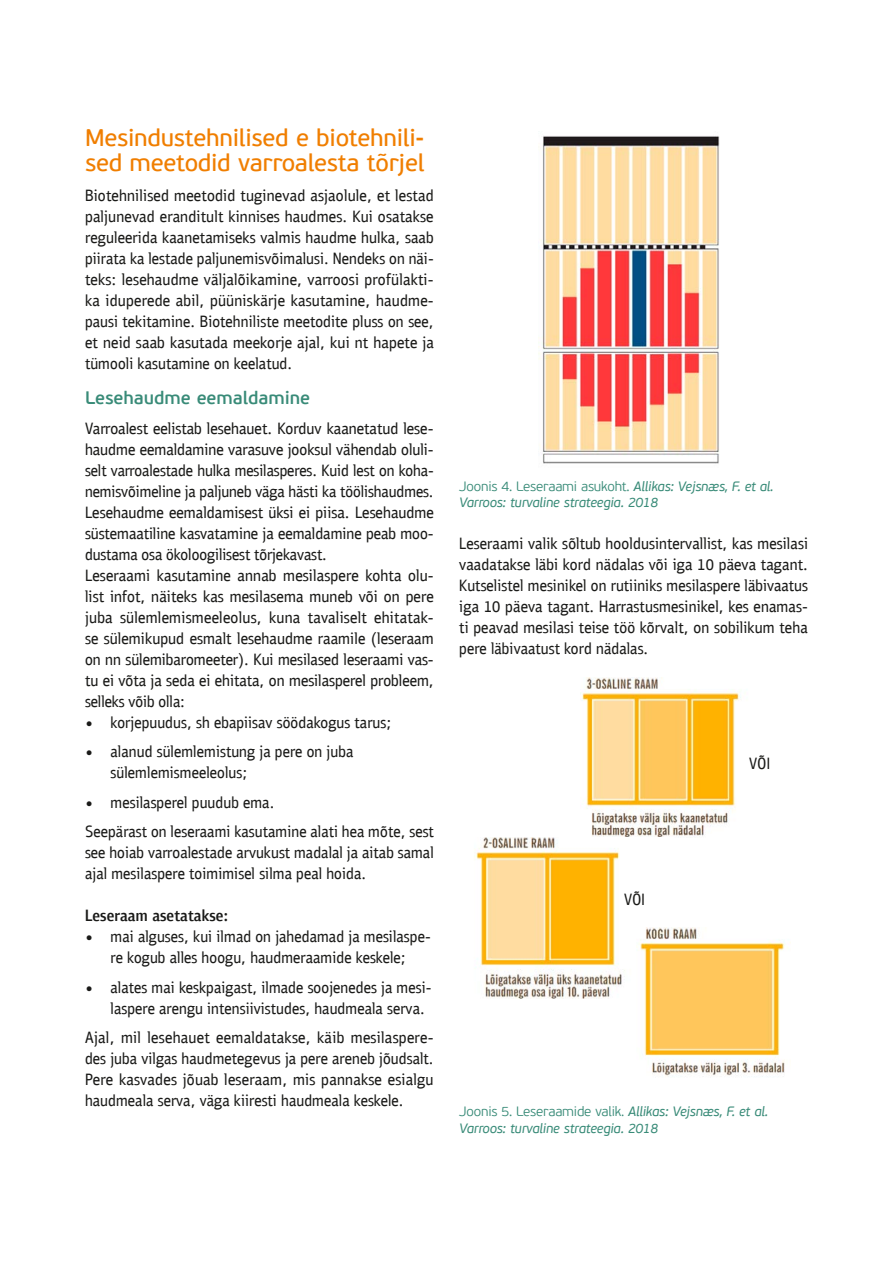
<style>
.page{position:relative;width:893px;height:1263px;background:#fff}
.page>*{position:absolute;margin:0;border:0;box-sizing:border-box;transform-origin:0 0}
.t1{font:24px/25.5px "PF Beau Sans Pro Bbook";letter-spacing:-.015em;color:#f07e00}
.t2{font:600 18px "PF Beau Sans Pro";letter-spacing:-.005em;color:#398b78}
.t3{font:16.5px "PF Bulletin Sans Pro";color:#1a1a18}
.t4{font:500 16.5px "PF Bulletin Sans Pro";color:#1a1a18}
.t5{font:italic 13.5px/16.5px "PF Beau Sans Pro";letter-spacing:-.015em;color:#398b78}
.s1{font-weight:300;font-style:normal}
</style>
<div class="page">
<img style="left:539px;top:136px;width:181px;height:328px">
<img style="left:580px;top:677px;width:161px;height:160px">
<img style="left:476px;top:838px;width:149px;height:160px">
<img style="left:639px;top:927px;width:146px;height:150px">
<svg style="left:624px;top:892px;width:1px;height:13px"></svg>
<h1 class="t1" style="left:85px;top:125px;width:341px">Mesindustehnilised e biotehnili&shy;sed meetodid varroalesta tõrjel</h1>
<p class="t3" style="left:98px;top:185px;width:57px">□▼ ■●▲</p>
<p class="t3" style="left:241px;top:185px;width:50px">▼◆ ■❖</p>
<p class="t3" style="left:318px;top:185px;width:43px">▲ □●◆●</p>
<p class="t3" style="left:385px;top:185px;width:35px">▼ ● ▲▼</p>
<p class="t3" style="left:101px;top:207px;width:40px">●◆■ ❖</p>
<p class="t3" style="left:180px;top:207px;width:101px">■ ▼◆●▼ ■■ ▲ ▲</p>
<p class="t3" style="left:300px;top:207px;width:127px">◆ ▲ ◆ □▲▼ ▲</p>
<p class="t3" style="left:229px;top:227px;width:101px">▲▲ ❖●▲ ◆</p>
<p class="t3" style="left:114px;top:248px;width:58px">▼ ● ▲▼</p>
<p class="t3" style="left:212px;top:248px;width:25px">●◆■</p>
<p class="t3" style="left:303px;top:248px;width:19px">●◆▲</p>
<p class="t3" style="left:349px;top:248px;width:69px">■ ▲ □■ ■</p>
<p class="t3" style="left:85px;top:269px;width:56px">▼ ▲ ●▲</p>
<p class="t3" style="left:163px;top:269px;width:76px">◆ ❖●●</p>
<p class="t3" style="left:282px;top:269px;width:75px">■ ❖ □□▲</p>
<p class="t3" style="left:378px;top:269px;width:47px">□✓● ▼</p>
<p class="t3" style="left:196px;top:290px;width:59px">● ✓✓■ ▲</p>
<p class="t3" style="left:306px;top:290px;width:21px">▲◆▼</p>
<p class="t3" style="left:100px;top:311px;width:53px">◆▲ ▼ ▼</p>
<p class="t3" style="left:175px;top:311px;width:98px">■ □▼ ■●▲▼</p>
<p class="t3" style="left:310px;top:311px;width:106px">▼□ ▼ ●◆▲▲ □■ ▲</p>
<p class="t3" style="left:185px;top:332px;width:21px">▲◆▼</p>
<p class="t3" style="left:317px;top:332px;width:53px">● ◆ ■▼</p>
<p class="t3" style="left:85px;top:353px;width:46px">▼✓ □□●</p>
<p class="t3" style="left:152px;top:353px;width:21px">▲◆▼</p>
<p class="t3" style="left:195px;top:353px;width:36px">■ □■</p>
<p class="t3" style="left:255px;top:353px;width:26px">● ▼◆</p>
<p class="t2" style="left:85px;top:387px;width:227px">Lesehaudme eemaldamine</p>
<p class="t3" style="left:110px;top:419px;width:115px">□●▲▼ ●▲▼ ●▲</p>
<p class="t3" style="left:247px;top:419px;width:76px">◆▼ □ ◆❖</p>
<p class="t3" style="left:349px;top:419px;width:73px">■▼▼◆ ●▲</p>
<p class="t3" style="left:174px;top:440px;width:171px">● ■ ❖ ▲◆❖ □□ ▲◆● ❖</p>
<p class="t3" style="left:366px;top:440px;width:60px">■ □●◆●</p>
<p class="t3" style="left:85px;top:461px;width:87px">▲●▼ ❖ □●▲▼</p>
<p class="t3" style="left:254px;top:461px;width:28px">▲●▲</p>
<p class="t3" style="left:307px;top:461px;width:108px">▲ ◆ ● ▲▼ □■ □</p>
<p class="t3" style="left:85px;top:482px;width:45px">■ ▲❖</p>
<p class="t3" style="left:159px;top:482px;width:17px">●■</p>
<p class="t3" style="left:214px;top:482px;width:49px">●◆■ ❖</p>
<p class="t3" style="left:340px;top:482px;width:58px">▼●▲◆</p>
<p class="t3" style="left:203px;top:503px;width:88px">● ▲▲▼ ✓▲</p>
<p class="t3" style="left:85px;top:524px;width:26px">▲✓▲▼</p>
<p class="t3" style="left:144px;top:524px;width:26px">▼●■</p>
<p class="t3" style="left:194px;top:524px;width:27px">▲❖ ▼</p>
<p class="t3" style="left:243px;top:524px;width:9px">■</p>
<p class="t3" style="left:93px;top:545px;width:20px">◆▲▼</p>
<p class="t3" style="left:181px;top:545px;width:80px">□●□□ ● ▲ ▲▼ ▼</p>
<p class="t3" style="left:297px;top:545px;width:27px">❖ ▲▼</p>
<p class="t3" style="left:172px;top:566px;width:21px">▲◆▼</p>
<p class="t3" style="left:215px;top:566px;width:47px">■ ■■</p>
<p class="t3" style="left:303px;top:566px;width:29px">▲●▲</p>
<p class="t3" style="left:372px;top:566px;width:57px">□ ▼ □●◆</p>
<p class="t3" style="left:85px;top:587px;width:114px">●▲▼ ■□▼ ■ ▼ ▲</p>
<p class="t3" style="left:218px;top:587px;width:60px">▲ ▲●▲</p>
<p class="t3" style="left:359px;top:587px;width:43px">❖ □■</p>
<p class="t3" style="left:89px;top:608px;width:74px">◆ ▲✓● ●</p>
<p class="t3" style="left:186px;top:608px;width:183px">▲ ● □●◆▲ ◆■ ▼ ❖ ●▲ ●▼</p>
<p class="t3" style="left:85px;top:629px;width:38px">▲ ▲✓●</p>
<p class="t3" style="left:197px;top:629px;width:58px">▲ ●▼ ●▲</p>
<p class="t3" style="left:354px;top:629px;width:41px">● ● ▲</p>
<p class="t3" style="left:85px;top:650px;width:59px">□■ ■■ ▲✓●</p>
<p class="t3" style="left:262px;top:650px;width:100px">◆ ▲●▲ ●▲</p>
<p class="t3" style="left:85px;top:671px;width:55px">▼◆ ❖ ▼</p>
<p class="t3" style="left:234px;top:671px;width:52px">▼ ▼ □■</p>
<p class="t3" style="left:308px;top:671px;width:28px">▲●▲</p>
<p class="t3" style="left:363px;top:671px;width:41px">● □ ●</p>
<p class="t3" style="left:85px;top:692px;width:52px">▲●● ▲ ❖</p>
<p class="t3" style="left:159px;top:692px;width:16px">□●●</p>
<p class="t3" style="left:149px;top:713px;width:54px">◆◆ ◆▲ ▲</p>
<p class="t3" style="left:252px;top:713px;width:32px">▲ ❖ ▲</p>
<p class="t3" style="left:321px;top:713px;width:67px">□ ◆▲ ▼ ◆▲</p>
<p class="t3" style="left:85px;top:742px;width:113px">• ● ■◆ ▲✓● ●</p>
<p class="t3" style="left:220px;top:742px;width:28px">▲▼◆■</p>
<p class="t3" style="left:307px;top:742px;width:33px">□■ ◆</p>
<p class="t3" style="left:111px;top:763px;width:41px">▲✓● ●</p>
<p class="t3" style="left:174px;top:763px;width:70px">▲ ● □●◆▲</p>
<p class="t3" style="left:85px;top:793px;width:73px">• ▲●▲</p>
<p class="t3" style="left:184px;top:793px;width:48px">● ◆◆ ◆</p>
<p class="t3" style="left:136px;top:822px;width:53px">▲▼ □■ ● ▲</p>
<p class="t3" style="left:249px;top:822px;width:21px">▲◆▼</p>
<p class="t3" style="left:291px;top:822px;width:44px">■ ● ▼</p>
<p class="t3" style="left:388px;top:822px;width:47px">▼ ▲ ▲▼</p>
<p class="t3" style="left:148px;top:843px;width:63px">❖ □●▲▼</p>
<p class="t3" style="left:249px;top:843px;width:43px">❖◆ ◆▲▼</p>
<p class="t3" style="left:430px;top:843px;width:5px">●</p>
<p class="t3" style="left:104px;top:864px;width:55px">● ▲●▲</p>
<p class="t3" style="left:238px;top:864px;width:36px">▲● ▲●</p>
<p class="t4" style="left:160px;top:906px;width:57px">▲▼▼ ▲</p>
<p class="t3" style="left:85px;top:927px;width:10px">•</p>
<p class="t3" style="left:145px;top:927px;width:80px">●◆▲▲ ◆ ●</p>
<p class="t3" style="left:383px;top:927px;width:28px">▲●▲</p>
<p class="t3" style="left:134px;top:948px;width:109px">□◆ ●●▲ □□◆</p>
<p class="t3" style="left:85px;top:978px;width:64px">• ●▼▲</p>
<p class="t3" style="left:241px;top:978px;width:29px">▲▼ ●</p>
<p class="t3" style="left:308px;top:978px;width:42px">▲□□ ■</p>
<p class="t3" style="left:179px;top:999px;width:128px">■ ◆ ■▼ ■▲ ❖▲▼◆ ▲</p>
<p class="t3" style="left:330px;top:999px;width:84px">◆ ● ▲❖</p>
<p class="t3" style="left:106px;top:1028px;width:60px">● ● ● ▲</p>
<p class="t3" style="left:251px;top:1028px;width:48px">●▼▲</p>
<p class="t3" style="left:371px;top:1028px;width:29px">▲●▲</p>
<p class="t3" style="left:100px;top:1049px;width:106px">▲ ◆ ❖● ▲ ◆</p>
<p class="t3" style="left:232px;top:1049px;width:50px">▼ ❖◆▲</p>
<p class="t3" style="left:352px;top:1049px;width:78px">■ ◆▲●▼</p>
<p class="t3" style="left:310px;top:1070px;width:66px">▲ ■■ ▲</p>
<p class="t3" style="left:395px;top:1070px;width:40px">▲●◆</p>
<p class="t3" style="left:100px;top:1091px;width:108px">◆ ● ▲❖ ❖</p>
<p class="t5" style="left:459px;top:478px;width:316px"><span class="s1">Joonis 4. Leseraami asukoht.</span> Allikas: Vejsnæs, F. et al.<br>Varroos: turvaline strateegia. 2018</p>
<p class="t3" style="left:528px;top:534px;width:196px">❖ ● ▲ ●▼◆ □□● ◆▲ ■▼ ❖ ●● ▲▼</p>
<p class="t3" style="left:747px;top:534px;width:58px">▲ ▲●▲</p>
<p class="t3" style="left:459px;top:555px;width:81px">❖ ▼▲ ●</p>
<p class="t3" style="left:627px;top:555px;width:30px">● ▲ ❖</p>
<p class="t3" style="left:467px;top:576px;width:58px">◆▼▲ ●▲▼ ●</p>
<p class="t3" style="left:547px;top:576px;width:117px">▲■ ● □■ ◆▼■ ▲</p>
<p class="t3" style="left:686px;top:576px;width:28px">▲●▲</p>
<p class="t3" style="left:744px;top:576px;width:65px">● ❖ ▼◆▲</p>
<p class="t3" style="left:576px;top:597px;width:34px">■▼ ★</p>
<p class="t3" style="left:634px;top:597px;width:87px">▲▼◆▲ ▲■ ●</p>
<p class="t3" style="left:543px;top:618px;width:78px">▲●▲ ▼ ▲ ▼</p>
<p class="t3" style="left:660px;top:618px;width:126px">❖ ●▼ □■ ▲□ ● ◆ ▼</p>
<p class="t3" style="left:491px;top:639px;width:114px">● ❖ ▼◆▲▼ □ ■</p>
<p class="t5" style="left:459px;top:1104px;width:310px"><span class="s1">Joonis 5. Leseraamide valik.</span> Allikas: Vejsnæs, F. et al.<br>Varroos: turvaline strateegia. 2018</p>
</div>
